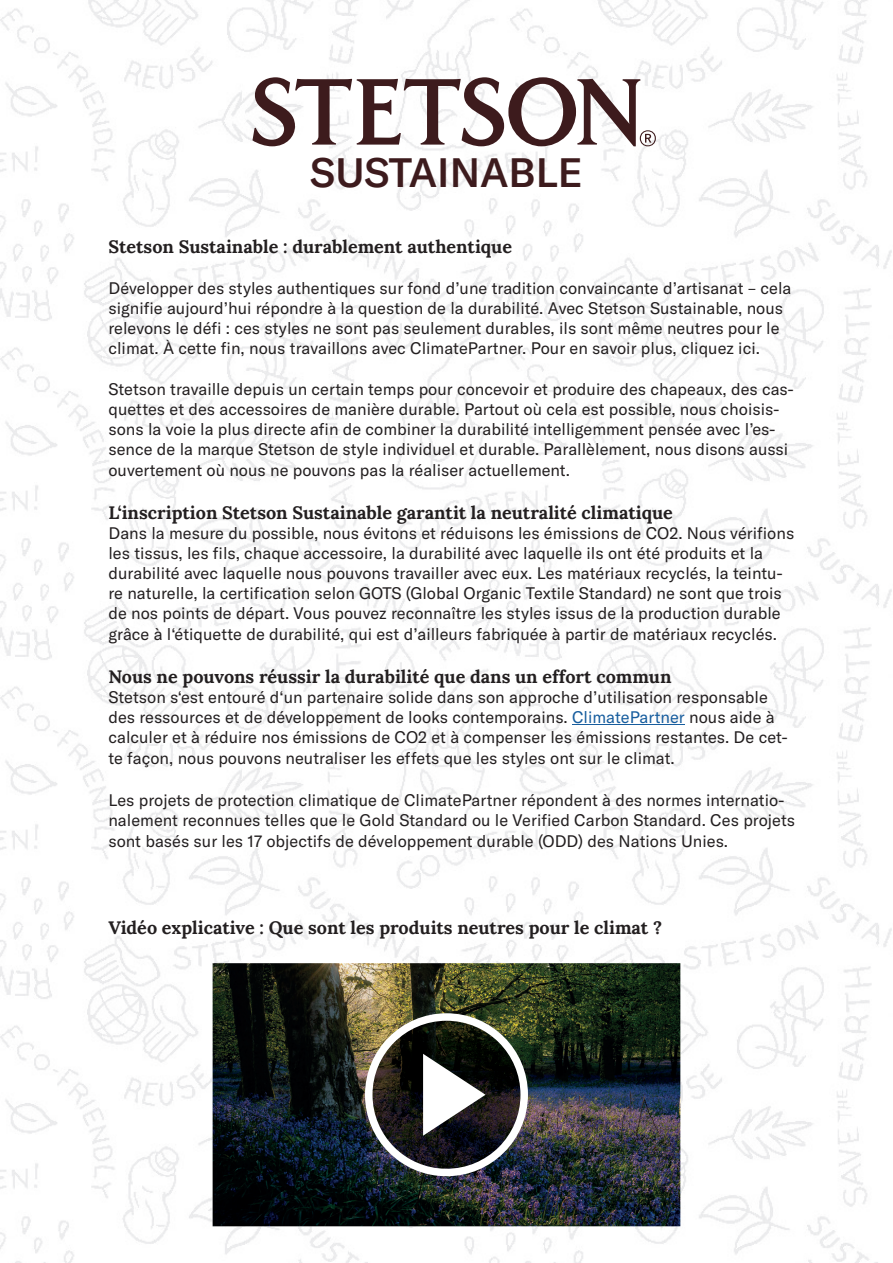
<style>
.page{position:relative;width:893px;height:1263px;background:#fff}
.page>*{position:absolute;margin:0;border:0;box-sizing:border-box;transform-origin:0 0}
.t1{font:500 40.5px "GT America";color:#3d1b1d}
.t2{font:700 18px "Lora";color:#231f20}
.t3{font:16.5px/19.8px "GT America";color:#231f20}
.s1{color:#175d9e}
</style>
<div class="page">
<img style="left:0;top:0;width:892px;height:1263px">
<svg style="left:252px;top:77px;width:404px;height:69px"></svg>
<hr style="left:572px;top:724px;width:113px;height:1px;background:#175d9e">
<img style="left:213px;top:963px;width:467px;height:263px">
<img style="left:365px;top:1013px;width:163px;height:163px">
<h1 class="t1" style="left:310px;top:148px;width:274px">SUSTAINABLE</h1>
<p class="t2" style="left:108px;top:233px;width:405px">Stetson Sustainable : durablement authentique</p>
<p class="t3" style="left:108px;top:279px;width:685px">Développer des styles authentiques sur fond d’une tradition convaincante d’artisanat – cela signifie aujourd’hui répondre à la question de la durabilité. Avec Stetson Sustainable, nous relevons le défi : ces styles ne sont pas seulement durables, ils sont même neutres pour le climat. À cette fin, nous travaillons avec ClimatePartner. Pour en savoir plus, cliquez ici.</p>
<p class="t3" style="left:108px;top:380px;width:687px">Stetson travaille depuis un certain temps pour concevoir et produire des chapeaux, des cas&shy;quettes et des accessoires de manière durable. Partout où cela est possible, nous choisis&shy;sons la voie la plus directe afin de combiner la durabilité intelligemment pensée avec l’es&shy;sence de la marque Stetson de style individuel et durable. Parallèlement, nous disons aussi</p>
<p class="t3" style="left:108px;top:461px;width:463px">ouvertement où nous ne pouvons pas la réaliser actuellement.</p>
<p class="t2" style="left:108px;top:499px;width:566px">L‘inscription Stetson Sustainable garantit la neutralité climatique</p>
<p class="t3" style="left:108px;top:524px;width:687px">Dans la mesure du possible, nous évitons et réduisons les émissions de CO2. Nous vérifions les tissus, les fils, chaque accessoire, la durabilité avec laquelle ils ont été produits et la durabilité avec laquelle nous pouvons travailler avec eux. Les matériaux recyclés, la teintu&shy;re naturelle, la certification selon GOTS (Global Organic Textile Standard) ne sont que trois de nos points de départ. Vous pouvez reconnaître les styles issus de la production durable</p>
<p class="t3" style="left:108px;top:624px;width:670px">grâce à l‘étiquette de durabilité, qui est d’ailleurs fabriquée à partir de matériaux recyclés.</p>
<p class="t2" style="left:108px;top:663px;width:564px">Nous ne pouvons réussir la durabilité que dans un effort commun</p>
<p class="t3" style="left:108px;top:687px;width:681px">Stetson s‘est entouré d‘un partenaire solide dans son approche d’utilisation responsable des ressources et de développement de looks contemporains. <span class="s1">ClimatePartner</span> nous aide à calculer et à réduire nos émissions de CO2 et à compenser les émissions restantes. De cet-</p>
<p class="t3" style="left:108px;top:749px;width:568px">te façon, nous pouvons neutraliser les effets que les styles ont sur le climat.</p>
<p class="t3" style="left:108px;top:790px;width:688px">Les projets de protection climatique de ClimatePartner répondent à des normes internatio&shy;nalement reconnues telles que le Gold Standard ou le Verified Carbon Standard. Ces projets</p>
<p class="t3" style="left:108px;top:831px;width:621px">sont basés sur les 17 objectifs de développement durable (ODD) des Nations Unies.</p>
<p class="t2" style="left:108px;top:913px;width:555px">Vidéo explicative : Que sont les produits neutres pour le climat ?</p>
</div>
